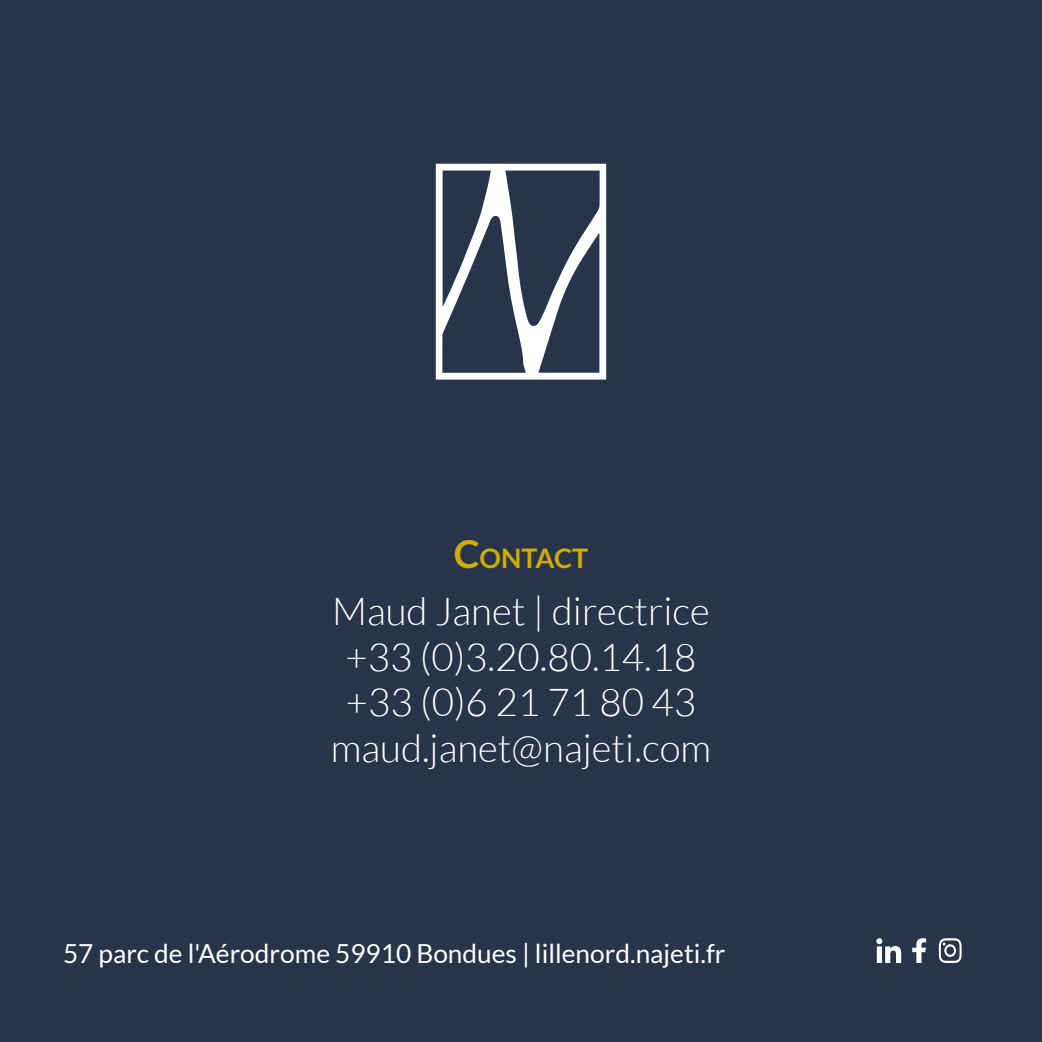
<style>
.page{position:relative;width:1042px;height:1042px;background:#28344a}
.page>*{position:absolute;margin:0;border:0;box-sizing:border-box;transform-origin:0 0}
.t1{font:300 38.5px "Lato";color:#fff}
.t2{font:700 26.95px "Lato";letter-spacing:-.015em;color:#d0ac03}
.t3{font:26.25px "Lato";color:#fff}
.s1{font-size:38.5px}
</style>
<div class="page">
<svg style="left:912px;top:938px;width:14px;height:25px"></svg>
<svg style="left:939px;top:938px;width:22px;height:25px"></svg>
<svg style="left:876px;top:938px;width:25px;height:25px"></svg>
<svg style="left:436px;top:164px;width:170px;height:215px"></svg>
<p class="t2" style="left:454px;top:542px;width:136px"><span class="s1">C</span>ONTACT</p>
<p class="t1" style="left:332px;top:591px;width:379px">Maud Janet | directrice</p>
<p class="t1" style="left:345px;top:636px;width:353px">+33 (0)3.20.80.14.18</p>
<p class="t1" style="left:346px;top:682px;width:352px">+33 (0)6 21 71 80 43</p>
<p class="t1" style="left:331px;top:727px;width:382px">maud.janet@najeti.com</p>
<p class="t3" style="left:63px;top:939px;width:664px">57 parc de l'Aérodrome 59910 Bondues | lillenord.najeti.fr</p>
</div>
